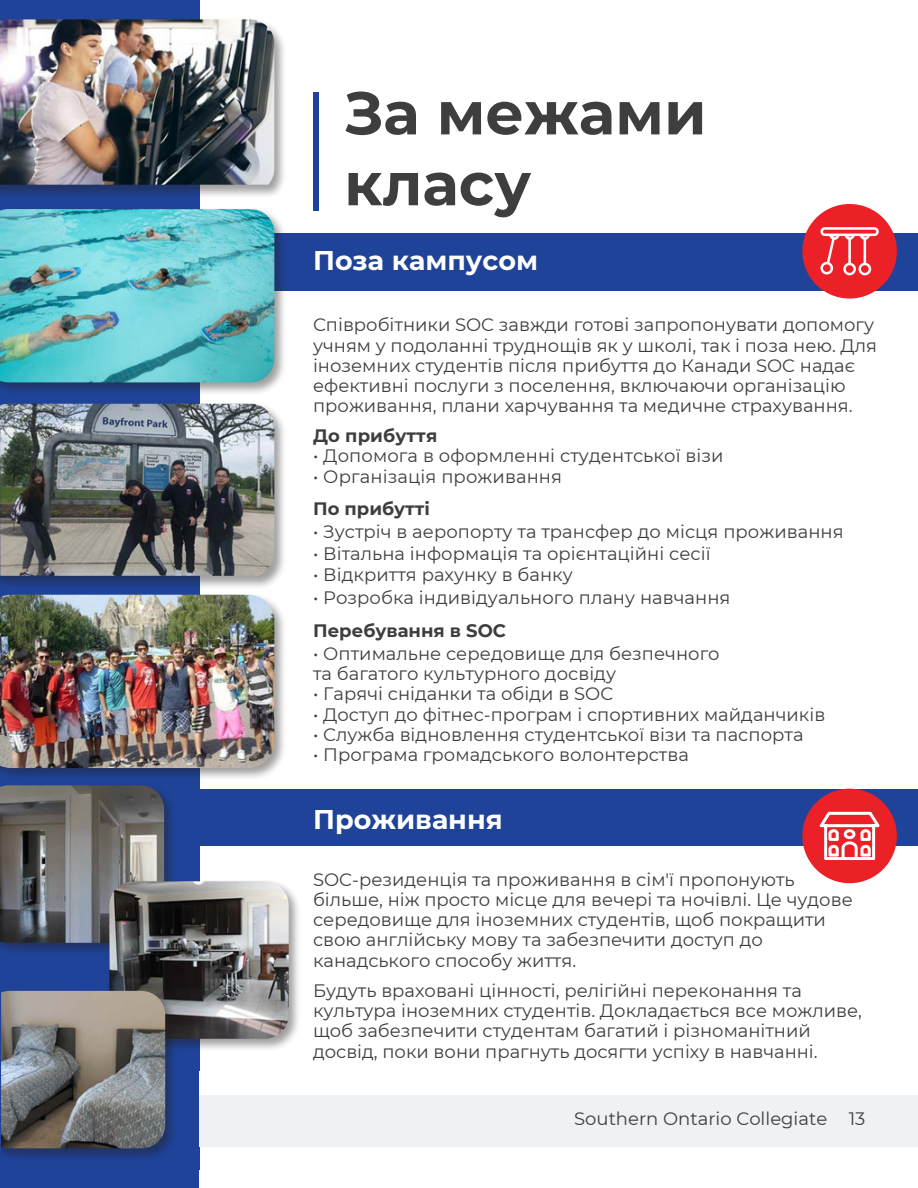
<style>
.page{position:relative;width:918px;height:1188px;background:#fff}
.page>*{position:absolute;margin:0;border:0;box-sizing:border-box;transform-origin:0 0}
.t1{font:700 60px/70.8px "Montserrat";color:#3f3e3f}
.t2{font:700 27px "Montserrat";color:#fff}
.t3{font:18px/20.2px "Montserrat";color:#3f3e3f}
.t4{font:700 18px "Montserrat";color:#3f3e3f}
</style>
<div class="page">
<div style="left:0;top:0;width:199px;height:1170px;background:#1f4398"></div>
<div style="left:0;top:234px;width:918px;height:56px;background:#1f4398"></div>
<div style="left:0;top:790px;width:918px;height:56px;background:#1f4398"></div>
<div style="left:0;top:1095px;width:918px;height:51px;background:#f0f1f2"></div>
<img style="left:0;top:594px;width:284px;height:186px">
<img style="left:0;top:595px;width:274px;height:173px">
<img style="left:0;top:412px;width:284px;height:176px">
<img style="left:0;top:404px;width:274px;height:171px">
<img style="left:0;top:208px;width:287px;height:186px">
<img style="left:0;top:209px;width:274px;height:173px">
<img style="left:0;top:18px;width:284px;height:179px">
<img style="left:0;top:19px;width:274px;height:165px">
<img style="left:0;top:795px;width:174px;height:157px">
<img style="left:0;top:785px;width:164px;height:158px">
<img style="left:107px;top:881px;width:191px;height:169px">
<img style="left:109px;top:881px;width:179px;height:158px;border-radius:24px">
<div style="left:313px;top:92px;width:6px;height:119px;background:#1f4398"></div>
<div style="left:802px;top:789px;width:95px;height:94px;background:#ec2027;border-radius:50%"></div>
<svg style="left:820px;top:812px;width:60px;height:48px"></svg>
<div style="left:802px;top:204px;width:95px;height:95px;background:#ec2027;border-radius:50%"></div>
<svg style="left:820px;top:227px;width:59px;height:48px"></svg>
<div style="left:0;top:1088px;width:199px;height:100px;background:#1f4398"></div>
<img style="left:1px;top:991px;width:176px;height:167px">
<img style="left:1px;top:991px;width:164px;height:157px">
<p class="t1" style="left:344px;top:77px;width:364px">За межами класу</p>
<p class="t2" style="left:313px;top:244px;width:227px">Поза кампусом</p>
<p class="t3" style="left:313px;top:315px;width:566px">Співробітники SOC завжди готові запропонувати допомогу учням у подоланні труднощів як у школі, так і поза нею. Для іноземних студентів після прибуття до Канади SOC надає ефективні послуги з поселення, включаючи організацію проживання, плани харчування та медичне страхування.</p>
<p class="t4" style="left:313px;top:424px;width:126px">До прибуття</p>
<h1 class="t3" style="left:313px;top:445px;width:412px">• Допомога в оформленні студентської візи</h1>
<h2 class="t3" style="left:313px;top:467px;width:251px">• Організація проживання</h2>
<p class="t4" style="left:313px;top:497px;width:119px">По прибутті</p>
<p class="t3" style="left:313px;top:522px;width:532px">• Зустріч в аеропорту та трансфер до місця проживання</p>
<p class="t3" style="left:313px;top:543px;width:399px">• Вітальна інформація та орієнтаційні сесії</p>
<p class="t3" style="left:313px;top:564px;width:261px">• Відкриття рахунку в банку</p>
<p class="t3" style="left:313px;top:587px;width:419px">• Розробка індивідуального плану навчання</p>
<p class="t4" style="left:313px;top:620px;width:195px">Перебування в SOC</p>
<p class="t3" style="left:313px;top:643px;width:408px">• Оптимальне середовище для безпечного</p>
<p class="t3" style="left:313px;top:663px;width:305px">та багатого культурного досвіду</p>
<p class="t3" style="left:313px;top:684px;width:302px">• Гарячі сніданки та обіди в SOC</p>
<p class="t3" style="left:313px;top:704px;width:514px">• Доступ до фітнес-програм і спортивних майданчиків</p>
<p class="t3" style="left:313px;top:724px;width:492px">• Служба відновлення студентської візи та паспорта</p>
<p class="t3" style="left:313px;top:744px;width:377px">• Програма громадського волонтерства</p>
<p class="t2" style="left:313px;top:802px;width:191px">Проживання</p>
<p class="t3" style="left:313px;top:869px;width:541px">SOC-резиденція та проживання в сім'ї пропонують більше, ніж просто місце для вечері та ночівлі. Це чудове середовище для іноземних студентів, щоб покращити свою англійську мову та забезпечити доступ до канадського способу життя.</p>
<p class="t3" style="left:313px;top:980px;width:550px">Будуть враховані цінності, релігійні переконання та культура іноземних студентів. Докладається все можливе, щоб забезпечити студентам багатий і різноманітний досвід, поки вони прагнуть досягти успіху в навчанні.</p>
<p class="t3" style="left:574px;top:1108px;width:255px">Southern Ontario Collegiate</p>
<h2 class="t3" style="left:849px;top:1109px;width:18px">13</h2>
</div>
